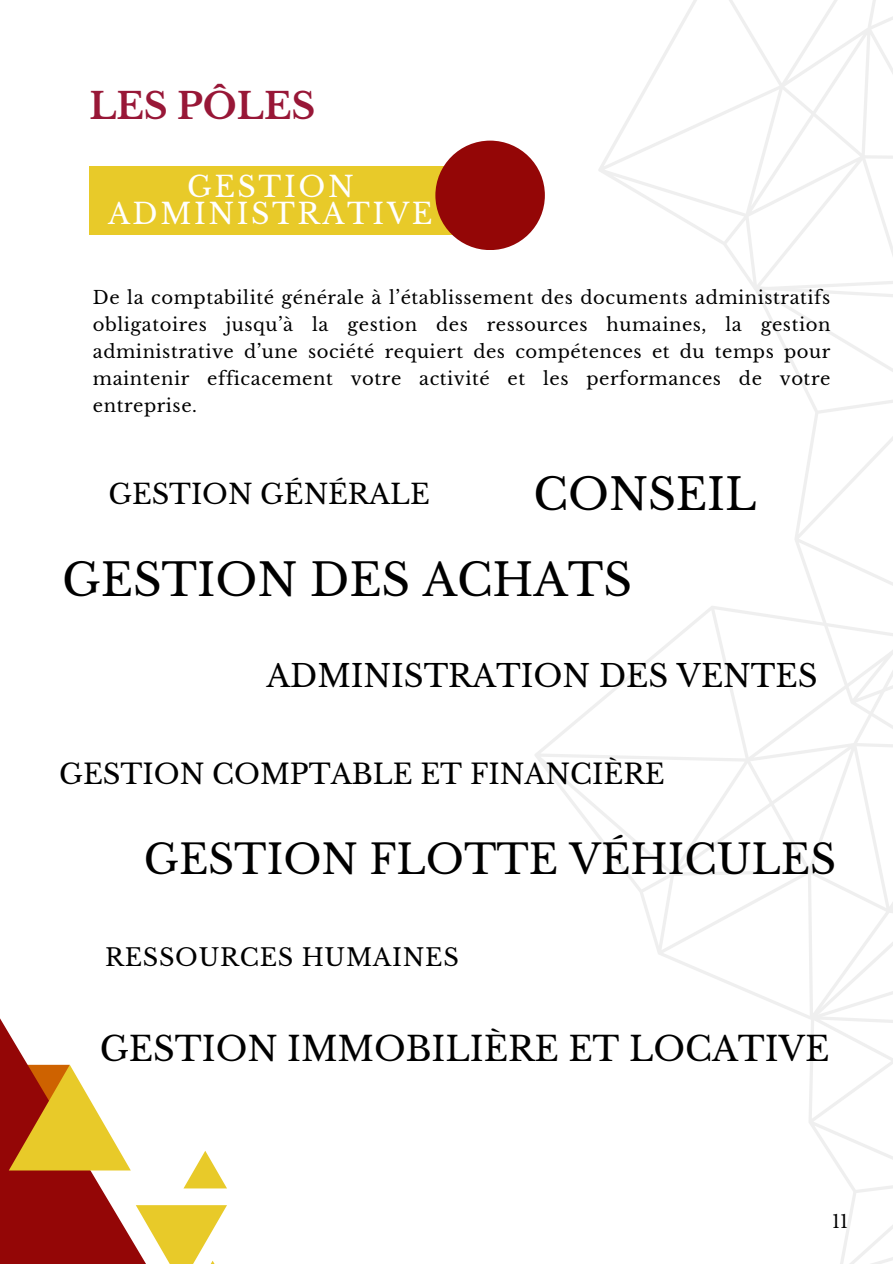
<style>
.page{position:relative;width:893px;height:1264px;background:#fff}
.page>*{position:absolute;margin:0;border:0;box-sizing:border-box;transform-origin:0 0}
.t1{font:44.4px "Libre Baskerville";color:#000}
.t2{font:43.35px "Libre Baskerville";color:#000}
.t3{font:40.35px "Libre Baskerville";color:#000}
.t4{font:700 36px "Libre Baskerville";color:#981737}
.t5{font:33.6px "Libre Baskerville";color:#000}
.t6{font:30.75px "Libre Baskerville";color:#000}
.t7{font:28.5px/27px "Libre Baskerville";letter-spacing:.09em;color:#fff;text-align:center}
.t8{font:27.75px/32.7px "Libre Baskerville";letter-spacing:.08em;color:#fff;text-align:center}
.t9{font:27.45px "Libre Baskerville";color:#000}
.t10{font:27.15px "Libre Baskerville";color:#000}
.t11{font:24px "Libre Baskerville";letter-spacing:.03em;color:#000}
.t12{font:18px/27px "Libre Baskerville";letter-spacing:.03em;color:#000;text-align:justify}
</style>
<div class="page">
<svg style="left:809px;top:1035px;width:83px;height:228px"></svg>
<svg style="left:598px;top:0;width:294px;height:285px"></svg>
<svg style="left:535px;top:606px;width:357px;height:429px"></svg>
<svg style="left:723px;top:285px;width:169px;height:551px"></svg>
<div style="left:89px;top:166px;width:414px;height:68px;background:#e8ca29"></div>
<div style="left:435px;top:141px;width:110px;height:109px;background:#940606;border-radius:50%"></div>
<svg style="left:0;top:1018px;width:185px;height:245px"></svg>
<svg style="left:9px;top:1064px;width:122px;height:106px"></svg>
<svg style="left:183px;top:1150px;width:44px;height:38px"></svg>
<svg style="left:136px;top:1205px;width:91px;height:58px"></svg>
<h4 class="t4" style="left:89px;top:84px;width:227px">LES PÔLES</h4>
<h2 class="t7" style="left:108px;top:173px;width:326px">GESTION<br>ADMINISTRATIVE</h2>
<p class="t8" style="left:137px;top:174px;width:314px">GESTION<br>ADMINISTRATIVE</p>
<h1 class="t12" style="left:93px;top:284px;width:739px">De la comptabilité générale à l’établissement des documents administratifs obligatoires jusqu’à la gestion des ressources humaines, la gestion administrative d’une société requiert des compétences et du temps pour maintenir efficacement votre activité et les performances de votre entreprise.</h1>
<p class="t10" style="left:108px;top:477px;width:323px">GESTION GÉNÉRALE</p>
<h4 class="t2" style="left:533px;top:468px;width:224px">CONSEIL</h4>
<h5 class="t1" style="left:62px;top:552px;width:571px">GESTION DES ACHATS</h5>
<h1 class="t6" style="left:266px;top:657px;width:552px">ADMINISTRATION DES VENTES</h1>
<h4 class="t9" style="left:59px;top:756px;width:607px">GESTION COMPTABLE ET FINANCIÈRE</h4>
<h5 class="t3" style="left:144px;top:834px;width:693px">GESTION FLOTTE VÉHICULES</h5>
<p class="t11" style="left:105px;top:942px;width:355px">RESSOURCES HUMAINES</p>
<h1 class="t5" style="left:100px;top:1028px;width:731px">GESTION IMMOBILIÈRE ET LOCATIVE</h1>
<p class="t12" style="left:832px;top:1208px;width:18px">11</p>
</div>
